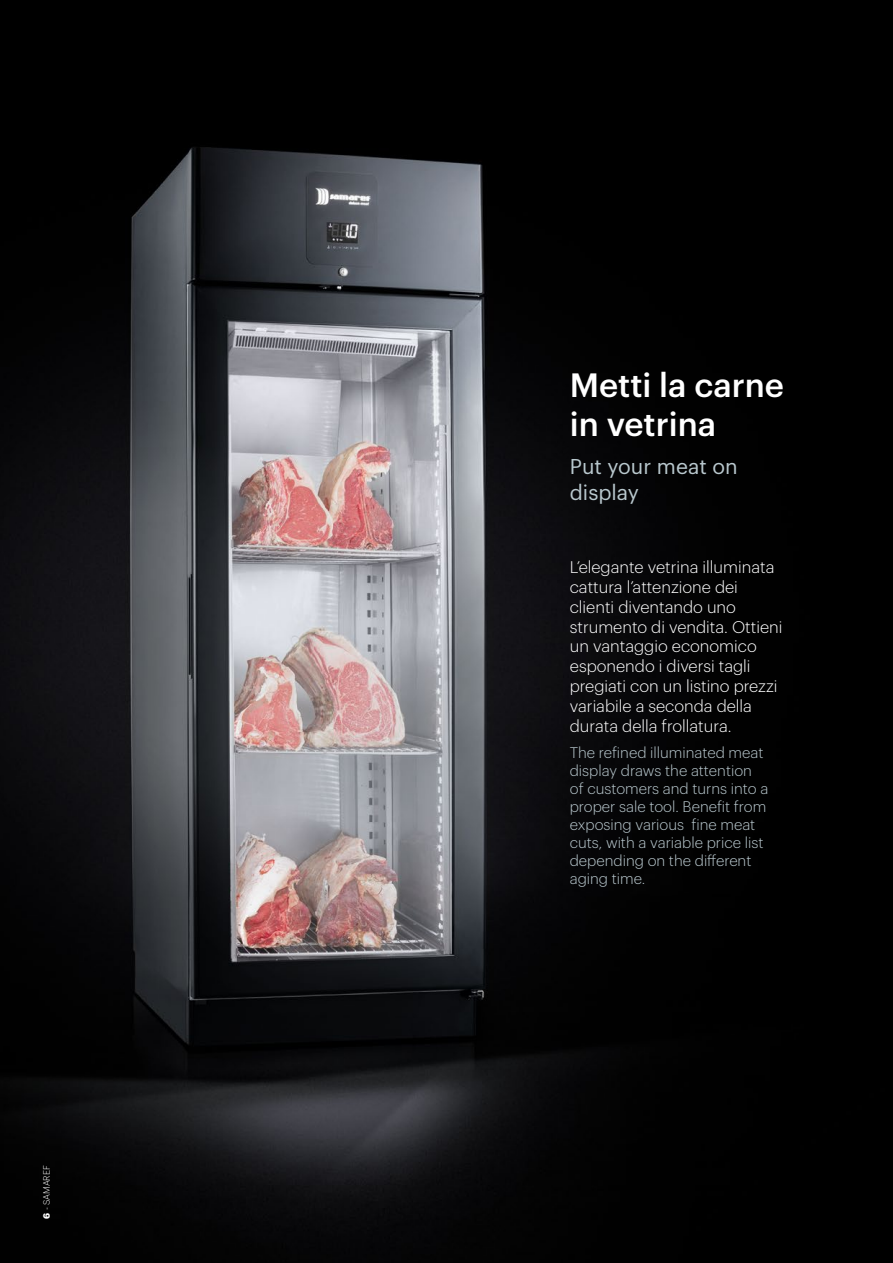
<style>
.page{position:relative;width:893px;height:1263px;background:#fff}
.page>*{position:absolute;margin:0;border:0;box-sizing:border-box;transform-origin:0 0}
.t1{font:500 33px/39.6px "Graphik";color:#fff}
.t2{font:21px/25.2px "Graphik";color:#b9c8ce}
.t3{font:300 16.5px/19.8px "Graphik";color:#fff}
.t4{font:300 15px/18px "Graphik";color:#b9c8ce}
.t5{font:300 9px "Graphik";color:#fff}
.s1{font-weight:700}
</style>
<div class="page">
<img style="left:0;top:0;width:893px;height:1263px">
<p class="t5" style="left:40px;top:1219px;width:55px;rotate:-90deg"><span class="s1">6</span> - SAMAREF</p>
<h1 class="t1" style="left:570px;top:362px;width:216px">Metti la carne in vetrina</h1>
<p class="t2" style="left:570px;top:452px;width:169px">Put your meat on display</p>
<p class="t3" style="left:570px;top:556px;width:214px">L’elegante vetrina illuminata cattura l’attenzione dei clienti diventando uno strumento di vendita. Ottieni un vantaggio economico esponendo i diversi tagli pregiati con un listino prezzi variabile a seconda della durata della frollatura.</p>
<p class="t4" style="left:570px;top:742px;width:200px">The refined illuminated meat display draws the attention of customers and turns into a proper sale tool. Benefit from exposing various fine meat cuts, with a variable price list depending on the different aging time.</p>
</div>
